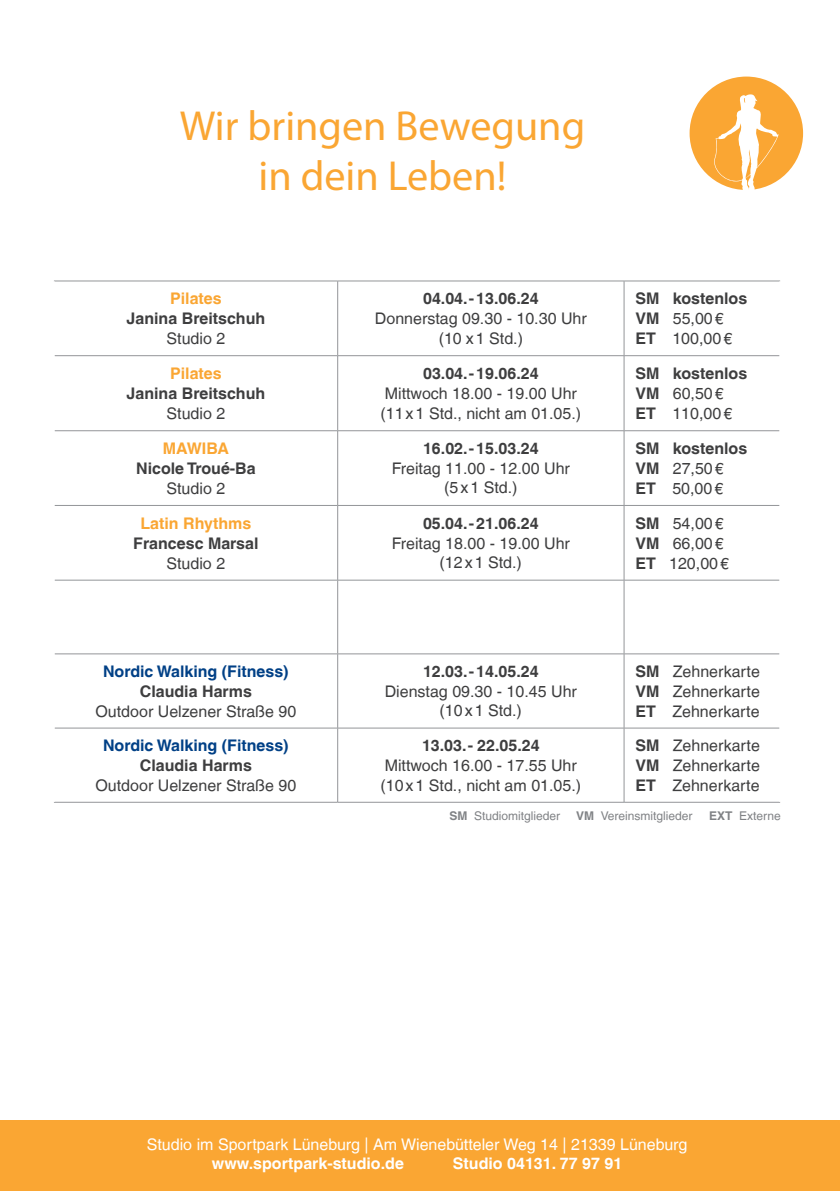
<style>
.page{position:relative;width:840px;height:1191px;background:#fff}
.page>*{position:absolute;margin:0;border:0;box-sizing:border-box;transform-origin:0 0}
.t1{font:42.2px/50.6px "Myriad Pro";color:#faa633;text-align:center}
.t2{font:16px/19.2px "Helvetica LT";color:#3e3e3f;text-align:center}
.t3{font:700 16px/20px "Helvetica LT";color:#3e3e3f}
.t4{font:16px "Helvetica LT";color:#fff}
.t5{font:700 16px "Helvetica LT";color:#014086}
.t6{font:700 16px "Helvetica LT";color:#fff}
.t7{font:700 16px "Helvetica LT";color:#faa633}
.t8{font:12px "Helvetica LT";color:#808285}
.s1{font-weight:400}
.s2{font-weight:700}
</style>
<div class="page">
<hr style="left:54px;top:281px;width:283px;height:1px;background:#939598">
<hr style="left:337px;top:281px;width:286px;height:1px;background:#939598">
<hr style="left:623px;top:281px;width:156px;height:1px;background:#939598">
<hr style="left:54px;top:355px;width:283px;height:1px;background:#939598">
<hr style="left:337px;top:355px;width:286px;height:1px;background:#939598">
<hr style="left:623px;top:355px;width:156px;height:1px;background:#939598">
<hr style="left:337px;top:281px;width:1px;height:74px;background:#939598">
<hr style="left:623px;top:281px;width:1px;height:74px;background:#939598">
<hr style="left:337px;top:356px;width:1px;height:74px;background:#939598">
<hr style="left:623px;top:356px;width:1px;height:74px;background:#939598">
<hr style="left:54px;top:430px;width:283px;height:1px;background:#939598">
<hr style="left:337px;top:430px;width:286px;height:1px;background:#939598">
<hr style="left:337px;top:431px;width:1px;height:74px;background:#939598">
<hr style="left:623px;top:430px;width:156px;height:1px;background:#939598">
<hr style="left:623px;top:431px;width:1px;height:74px;background:#939598">
<hr style="left:54px;top:505px;width:283px;height:1px;background:#939598">
<hr style="left:337px;top:505px;width:286px;height:1px;background:#939598">
<hr style="left:337px;top:506px;width:1px;height:74px;background:#939598">
<hr style="left:623px;top:505px;width:156px;height:1px;background:#939598">
<hr style="left:623px;top:506px;width:1px;height:74px;background:#939598">
<hr style="left:54px;top:580px;width:283px;height:1px;background:#939598">
<hr style="left:337px;top:580px;width:286px;height:1px;background:#939598">
<hr style="left:337px;top:580px;width:1px;height:73px;background:#939598">
<hr style="left:623px;top:580px;width:156px;height:1px;background:#939598">
<hr style="left:623px;top:580px;width:1px;height:73px;background:#939598">
<hr style="left:54px;top:653px;width:283px;height:1px;background:#939598">
<hr style="left:337px;top:653px;width:286px;height:1px;background:#939598">
<hr style="left:337px;top:654px;width:1px;height:74px;background:#939598">
<hr style="left:623px;top:653px;width:156px;height:1px;background:#939598">
<hr style="left:623px;top:654px;width:1px;height:74px;background:#939598">
<hr style="left:54px;top:727px;width:283px;height:1px;background:#939598">
<hr style="left:337px;top:727px;width:286px;height:1px;background:#939598">
<hr style="left:337px;top:728px;width:1px;height:74px;background:#939598">
<hr style="left:623px;top:727px;width:156px;height:1px;background:#939598">
<hr style="left:623px;top:728px;width:1px;height:74px;background:#939598">
<hr style="left:54px;top:802px;width:283px;height:1px;background:#939598">
<hr style="left:337px;top:802px;width:286px;height:1px;background:#939598">
<hr style="left:623px;top:802px;width:156px;height:1px;background:#939598">
<hr style="left:54px;top:281px;width:1px;height:75px;background:#fff">
<hr style="left:54px;top:356px;width:1px;height:75px;background:#fff">
<hr style="left:54px;top:505px;width:1px;height:75px;background:#fff">
<hr style="left:54px;top:580px;width:1px;height:74px;background:#fff">
<hr style="left:54px;top:654px;width:1px;height:74px;background:#fff">
<div style="left:0;top:1120px;width:839px;height:71px;background:#faa633"></div>
<div style="left:689px;top:77px;width:113px;height:113px;background:#faa633;border-radius:50%"></div>
<svg style="left:712px;top:94px;width:66px;height:96px"></svg>
<h1 class="t1" style="left:180px;top:100px;width:406px">Wir bringen Bewegung in dein Leben!</h1>
<p class="t7" style="left:170px;top:289px;width:53px">Pilates</p>
<p class="t3" style="left:126px;top:308px;width:140px">Janina Breitschuh</p>
<p class="t2" style="left:166px;top:329px;width:60px">Studio 2</p>
<p class="t7" style="left:170px;top:364px;width:53px">Pilates</p>
<p class="t3" style="left:126px;top:383px;width:140px">Janina Breitschuh</p>
<p class="t2" style="left:166px;top:404px;width:60px">Studio 2</p>
<p class="t7" style="left:163px;top:439px;width:68px">MAWIBA</p>
<p class="t3" style="left:136px;top:458px;width:121px">Nicole Troué-Ba</p>
<p class="t2" style="left:166px;top:479px;width:60px">Studio 2</p>
<p class="t7" style="left:140px;top:513px;width:112px">Latin Rhythms</p>
<p class="t3" style="left:133px;top:533px;width:127px">Francesc Marsal</p>
<p class="t2" style="left:166px;top:553px;width:60px">Studio 2</p>
<p class="t5" style="left:103px;top:661px;width:187px">Nordic Walking (Fitness)</p>
<p class="t3" style="left:140px;top:681px;width:114px">Claudia Harms</p>
<p class="t2" style="left:95px;top:701px;width:202px">Outdoor Uelzener Straße 90</p>
<p class="t5" style="left:103px;top:735px;width:187px">Nordic Walking (Fitness)</p>
<p class="t3" style="left:140px;top:755px;width:114px">Claudia Harms</p>
<p class="t2" style="left:95px;top:775px;width:202px">Outdoor Uelzener Straße 90</p>
<p class="t3" style="left:423px;top:288px;width:117px">04.04.-13.06.24</p>
<p class="t2" style="left:375px;top:309px;width:213px">Donnerstag 09.30 - 10.30 Uhr (10 x1 Std.)</p>
<p class="t3" style="left:423px;top:363px;width:117px">03.04.-19.06.24</p>
<p class="t2" style="left:380px;top:384px;width:202px;text-align:left">Mittwoch 18.00 - 19.00 Uhr (11x1 Std., nicht am 01.05.)</p>
<p class="t3" style="left:423px;top:438px;width:117px">16.02.-15.03.24</p>
<p class="t2" style="left:391px;top:459px;width:180px">Freitag 11.00 - 12.00 Uhr (5x1 Std.)</p>
<p class="t3" style="left:423px;top:513px;width:117px">05.04.-21.06.24</p>
<p class="t2" style="left:391px;top:533px;width:180px">Freitag 18.00 - 19.00 Uhr (12x1 Std.)</p>
<p class="t3" style="left:423px;top:661px;width:117px">12.03.-14.05.24</p>
<p class="t2" style="left:384px;top:682px;width:194px">Dienstag 09.30 - 10.45 Uhr (10x1 Std.)</p>
<p class="t3" style="left:422px;top:735px;width:119px">13.03.- 22.05.24</p>
<p class="t2" style="left:380px;top:756px;width:202px;text-align:left">Mittwoch 16.00 - 17.55 Uhr (10x1 Std., nicht am 01.05.)</p>
<p class="t3" style="left:635px;top:288px;width:113px">SM kostenlos<br>VM <span class="s1">55,00€<br></span>ET <span class="s1">100,00€</span></p>
<p class="t3" style="left:635px;top:363px;width:113px">SM kostenlos<br>VM <span class="s1">60,50€<br></span>ET <span class="s1">110,00€</span></p>
<p class="t3" style="left:635px;top:438px;width:113px">SM kostenlos<br>VM <span class="s1">27,50€<br></span>ET <span class="s1">50,00€</span></p>
<p class="t2" style="left:635px;top:513px;width:95px;line-height:20px;text-align:left"><span class="s2">SM</span> 54,00€<br><span class="s2">VM</span> 66,00€<br><span class="s2">ET</span> 120,00€</p>
<p class="t2" style="left:635px;top:661px;width:126px;line-height:20px;text-align:justify"><span class="s2">SM</span> Zehnerkarte <span class="s2">VM</span> Zehnerkarte <span class="s2">ET</span> Zehnerkarte</p>
<p class="t2" style="left:635px;top:735px;width:126px;line-height:20px;text-align:justify"><span class="s2">SM</span> Zehnerkarte <span class="s2">VM</span> Zehnerkarte <span class="s2">ET</span> Zehnerkarte</p>
<p class="t8" style="left:449px;top:808px;width:112px"><span class="s2">SM</span> Studiomitglieder</p>
<p class="t8" style="left:575px;top:808px;width:118px"><span class="s2">VM</span> Vereinsmitglieder</p>
<p class="t8" style="left:708px;top:808px;width:73px"><span class="s2">EXT</span> Externe</p>
<p class="t4" style="left:147px;top:1134px;width:542px">Studio im Sportpark Lüneburg | Am Wienebütteler Weg 14 | 21339 Lüneburg</p>
<p class="t6" style="left:212px;top:1153px;width:193px">www.sportpark-studio.de</p>
<p class="t6" style="left:452px;top:1153px;width:171px">Studio 04131. 77 97 91</p>
</div>
